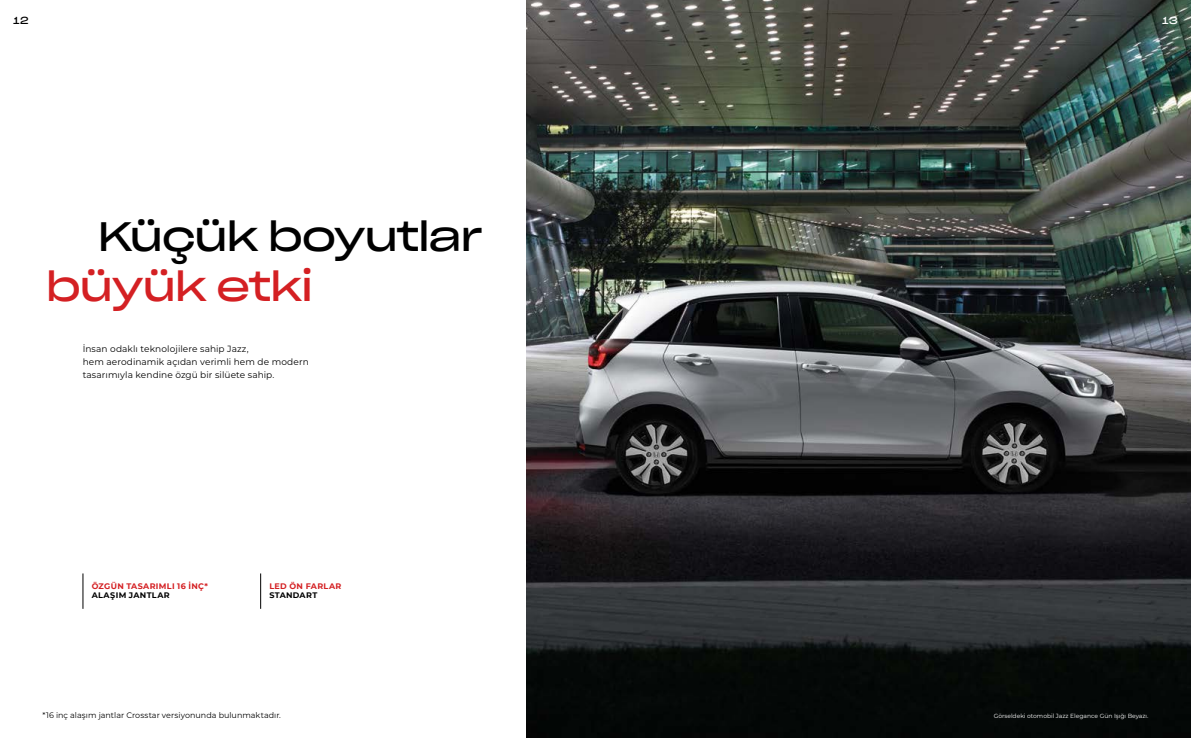
<style>
.page{position:relative;width:1191px;height:738px;background:#fff}
.page>*{position:absolute;margin:0;border:0;box-sizing:border-box;transform-origin:0 0}
.t1{font:40px "Sharp Grotesk Book 25";letter-spacing:-.035em;color:#000}
.t2{font:40px "Sharp Grotesk Book 25";letter-spacing:-.035em;color:#d42023}
.t3{font:10px "Sharp Grotesk Book 25";color:#000}
.t4{font:10px "Sharp Grotesk Book 25";color:#fff}
.t5{font:9px/13px "Montserrat";letter-spacing:.01em;color:#000}
.t6{font:8px "Montserrat";color:#000}
.t7{font:700 8px "Montserrat";letter-spacing:.04em;color:#d42023}
.t8{font:700 8px "Montserrat";letter-spacing:.045em;color:#000}
.t9{font:6px "Montserrat";color:#fff}
</style>
<div class="page">
<img style="left:527px;top:0;width:664px;height:737px">
<hr style="left:83px;top:573px;width:1px;height:35px;background:#000">
<hr style="left:260px;top:573px;width:1px;height:35px;background:#000">
<p class="t3" style="left:13px;top:12px;width:17px">12</p>
<p class="t4" style="left:1162px;top:12px;width:17px">13</p>
<h1 class="t1" style="left:97px;top:202px;width:387px">Küçük boyutlar</h1>
<h1 class="t2" style="left:46px;top:252px;width:269px">büyük etki</h1>
<p class="t5" style="left:83px;top:342px;width:228px">İnsan odaklı teknolojilere sahip Jazz,<br>hem aerodinamik açıdan verimli hem de modern tasarımıyla kendine özgü bir silüete sahip.</p>
<p class="t7" style="left:92px;top:580px;width:118px">ÖZGÜN TASARIMLI 16 İNÇ*</p>
<p class="t8" style="left:92px;top:589px;width:80px">ALAŞIM JANTLAR</p>
<p class="t7" style="left:269px;top:580px;width:73px">LED ÖN FARLAR</p>
<p class="t8" style="left:269px;top:589px;width:49px">STANDART</p>
<p class="t6" style="left:43px;top:709px;width:240px">*16 inç alaşım jantlar Crosstar versiyonunda bulunmaktadır.</p>
<p class="t9" style="left:993px;top:711px;width:156px">Görseldeki otomobil Jazz Elegance Gün Işığı Beyazı.</p>
</div>
